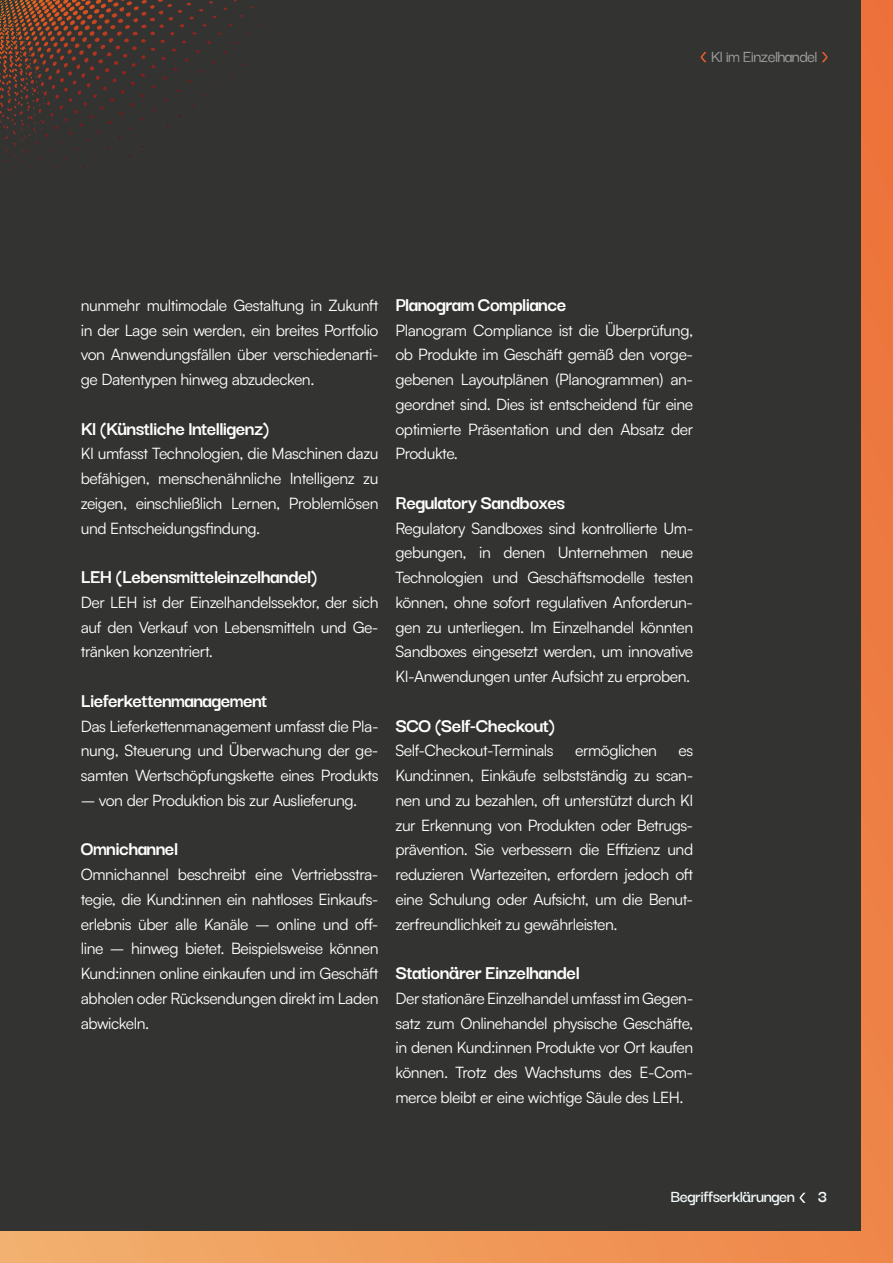
<style>
.page{position:relative;width:893px;height:1263px;background:#333332}
.page>*{position:absolute;margin:0;border:0;box-sizing:border-box;transform-origin:0 0}
.t1{font:700 21px "Darker Grotesque";letter-spacing:-.03em;color:#fff}
.t2{font:600 18px "Darker Grotesque";letter-spacing:-.03em;color:#f3fafb}
.t3{font:500 18px "Darker Grotesque";letter-spacing:-.04em;color:#9d9d9c}
.t4{font:700 18px "Darker Grotesque";color:#f3fafb}
.t5{font:700 15.75px/24.8px "Satoshi Variable";letter-spacing:-.025em;color:#fff;text-align:justify}
</style>
<div class="page">
<svg style="left:800px;top:1193px;width:5px;height:10px"></svg>
<svg style="left:0;top:0;width:261px;height:175px"></svg>
<div style="left:861px;top:0;width:32px;height:1263px;background:#ed7b41"></div>
<div style="left:0;top:1231px;width:893px;height:32px;background:linear-gradient(to right,#f2b06e,#ef8548)"></div>
<svg style="left:822px;top:52px;width:5px;height:10px"></svg>
<svg style="left:701px;top:52px;width:6px;height:10px"></svg>
<p class="t3" style="left:711px;top:43px;width:108px">Kl im Einzelhandel</p>
<p class="t5" style="left:81px;top:292px;width:299px">nunmehr multimodale Gestaltung in Zukunft in der Lage sein werden, ein breites Portfolio von Anwendungsfällen über verschiedenarti&shy;ge Datentypen hinweg abzudecken.</p>
<h1 class="t1" style="left:81px;top:412px;width:190px">Kl (Künstliche lntelligenz)</h1>
<p class="t5" style="left:81px;top:440px;width:299px">KI umfasst Technologien, die Maschinen dazu befähigen, menschenähnliche Intelligenz zu zeigen, einschließlich Lernen, Problemlösen und Entscheidungsfindung.</p>
<h1 class="t1" style="left:81px;top:561px;width:238px">LEH (Lebensmitteleinzelhandel)</h1>
<p class="t5" style="left:81px;top:589px;width:299px">Der LEH ist der Einzelhandelssektor, der sich auf den Verkauf von Lebensmitteln und Ge&shy;tränken konzentriert.</p>
<h1 class="t1" style="left:81px;top:685px;width:188px">Lieferkettenmanagement</h1>
<p class="t5" style="left:81px;top:712px;width:299px">Das Lieferkettenmanagement umfasst die Pla&shy;nung, Steuerung und Überwachung der ge&shy;samten Wertschöpfungskette eines Produkts</p>
<p class="t5" style="left:81px;top:787px;width:278px">– von der Produktion bis zur Auslieferung.</p>
<h1 class="t1" style="left:81px;top:833px;width:99px">Omnichannel</h1>
<p class="t5" style="left:81px;top:861px;width:299px">Omnichannel beschreibt eine Vertriebsstra&shy;tegie, die Kund:innen ein nahtloses Einkaufs&shy;erlebnis über alle Kanäle – online und off&shy;line – hinweg bietet. Beispielsweise können Kund:innen online einkaufen und im Geschäft abholen oder Rücksendungen direkt im Laden abwickeln.</p>
<h1 class="t1" style="left:395px;top:289px;width:172px">Planogram Compliance</h1>
<p class="t5" style="left:395px;top:316px;width:299px">Planogram Compliance ist die Überprüfung, ob Produkte im Geschäft gemäß den vorge&shy;gebenen Layoutplänen (Planogrammen) an&shy;geordnet sind. Dies ist entscheidend für eine optimierte Präsentation und den Absatz der Produkte.</p>
<h1 class="t1" style="left:395px;top:487px;width:171px">Regulatory Sandboxes</h1>
<p class="t5" style="left:395px;top:514px;width:299px">Regulatory Sandboxes sind kontrollierte Um&shy;gebungen, in denen Unternehmen neue Technologien und Geschäftsmodelle testen können, ohne sofort regulativen Anforderun&shy;gen zu unterliegen. Im Einzelhandel könnten Sandboxes eingesetzt werden, um innovative KI-Anwendungen unter Aufsicht zu erproben.</p>
<h1 class="t1" style="left:395px;top:709px;width:161px">SCO (Self-Checkout)</h1>
<p class="t5" style="left:395px;top:737px;width:160px">Self-Checkout-Terminals</p>
<p class="t5" style="left:575px;top:737px;width:83px">ermöglichen</p>
<p class="t5" style="left:395px;top:737px;width:299px;text-indent:283px">es Kund:innen, Einkäufe selbstständig zu scan&shy;nen und zu bezahlen, oft unterstützt durch KI zur Erkennung von Produkten oder Betrugs&shy;prävention. Sie verbessern die Effizienz und reduzieren Wartezeiten, erfordern jedoch oft eine Schulung oder Aufsicht, um die Benut&shy;zerfreundlichkeit zu gewährleisten.</p>
<h1 class="t1" style="left:395px;top:957px;width:186px">Stationärer Einzelhandel</h1>
<p class="t5" style="left:395px;top:985px;width:299px">Der stationäre Einzelhandel umfasst im Gegen&shy;satz zum Onlinehandel physische Geschäfte, in denen Kund:innen Produkte vor Ort kaufen können. Trotz des Wachstums des E-Com&shy;merce bleibt er eine wichtige Säule des LEH.</p>
<p class="t2" style="left:670px;top:1183px;width:126px">Begriffserklärungen</p>
<p class="t4" style="left:818px;top:1183px;width:11px">3</p>
</div>
